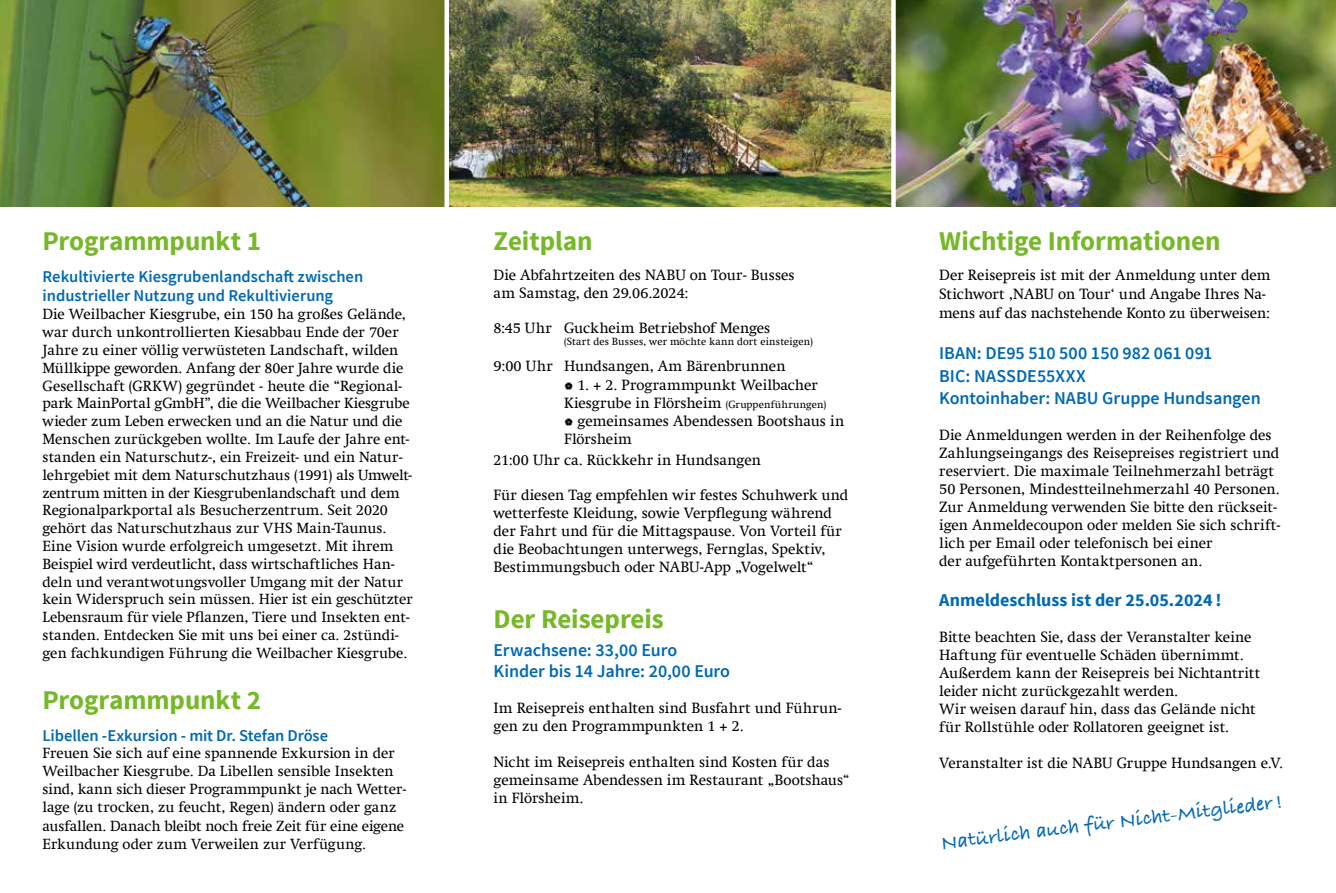
<style>
.page{position:relative;width:1336px;height:893px;background:#fff}
.page>*{position:absolute;margin:0;border:0;box-sizing:border-box;transform-origin:0 0}
.t1{font:700 27px "Source Sans Pro";letter-spacing:-.005em;color:#76b828}
.t2{font:700 21px "Bradley Hand ITCTT";color:#0069b4}
.t3{font:600 18px/22.5px "Source Sans Pro";letter-spacing:-.005em;color:#0069b4}
.t4{font:700 18px "Source Sans Pro";color:#0069b4}
.t5{font:600 16.5px/19.8px "Source Sans Pro";color:#0069b4}
.t6{font:15px/18px "Swift Com";color:#000}
.t7{font:14.85px/17.9px "Swift Com";color:#000}
.t8{font:10.5px "Swift Com";letter-spacing:.015em;color:#000}
.s1{font-size:10.5px}
</style>
<div class="page">
<img style="left:449px;top:0;width:442px;height:206px">
<img style="left:895px;top:0;width:440px;height:206px">
<img style="left:0;top:0;width:444px;height:206px">
<svg style="left:891px;top:0;width:1px;height:207px"></svg>
<h1 class="t1" style="left:43px;top:224px;width:220px">Programmpunkt 1</h1>
<p class="t5" style="left:43px;top:267px;width:322px">Rekultivierte Kiesgrubenlandschaft zwischen industrieller Nutzung und Rekultivierung</p>
<p class="t7" style="left:43px;top:305px;width:371px">Die Weilbacher Kiesgrube, ein 150 ha großes Gelände, war durch unkontrollierten Kiesabbau Ende der 70er Jahre zu einer völlig verwüsteten Landschaft, wilden Müllkippe geworden. Anfang der 80er Jahre wurde die Gesellschaft (GRKW) gegründet - heute die “Regional&shy;park MainPortal gGmbH”, die die Weilbacher Kiesgrube wieder zum Leben erwecken und an die Natur und die Menschen zurückgeben wollte. Im Laufe der Jahre ent&shy;standen ein Naturschutz-, ein Freizeit- und ein Natur&shy;lehrgebiet mit dem Naturschutzhaus (1991) als Umwelt&shy;zentrum mitten in der Kiesgrubenlandschaft und dem Regionalparkportal als Besucherzentrum. Seit 2020 gehört das Naturschutzhaus zur VHS Main-Taunus.<br>Eine Vision wurde erfolgreich umgesetzt. Mit ihrem Beispiel wird verdeutlicht, dass wirtschaftliches Han&shy;deln und verantwotungsvoller Umgang mit der Natur kein Widerspruch sein müssen. Hier ist ein geschützter Lebensraum für viele Pflanzen, Tiere und Insekten ent&shy;standen. Entdecken Sie mit uns bei einer ca. 2stündi&shy;gen fachkundigen Führung die Weilbacher Kiesgrube.</p>
<h1 class="t1" style="left:43px;top:683px;width:220px">Programmpunkt 2</h1>
<p class="t5" style="left:43px;top:726px;width:287px">Libellen -Exkursion - mit Dr. Stefan Dröse</p>
<p class="t7" style="left:43px;top:744px;width:365px">Freuen Sie sich auf eine spannende Exkursion in der Weilbacher Kiesgrube. Da Libellen sensible Insekten sind, kann sich dieser Programmpunkt je nach Wetter&shy;lage (zu trocken, zu feucht, Regen) ändern oder ganz ausfallen. Danach bleibt noch freie Zeit für eine eigene Erkundung oder zum Verweilen zur Verfügung.</p>
<h1 class="t1" style="left:493px;top:224px;width:100px">Zeitplan</h1>
<p class="t6" style="left:493px;top:266px;width:303px">Die Abfahrtzeiten des NABU on Tour- Busses am Samstag, den 29.06.2024:</p>
<p class="t6" style="left:493px;top:319px;width:278px">8:45 Uhr Guckheim Betriebshof Menges</p>
<p class="t8" style="left:564px;top:336px;width:250px">(Start des Busses, wer möchte kann dort einsteigen)</p>
<p class="t6" style="left:493px;top:357px;width:293px">9:00 Uhr Hundsangen, Am Bärenbrunnen</p>
<p class="t6" style="left:577px;top:376px;width:242px">1. + 2. Programmpunkt Weilbacher</p>
<p class="t6" style="left:564px;top:394px;width:263px">Kiesgrube in Flörsheim <span class="s1">(Gruppenführungen)</span></p>
<p class="t6" style="left:577px;top:412px;width:268px">gemeinsames Abendessen Bootshaus in</p>
<p class="t6" style="left:564px;top:430px;width:69px">Flörsheim</p>
<p class="t6" style="left:493px;top:451px;width:269px">21:00 Uhr ca. Rückkehr in Hundsangen</p>
<p class="t6" style="left:493px;top:486px;width:356px">Für diesen Tag empfehlen wir festes Schuhwerk und wetterfeste Kleidung, sowie Verpflegung während der Fahrt und für die Mittagspause. Von Vorteil für die Beobachtungen unterwegs, Fernglas, Spektiv, Bestimmungsbuch oder NABU-App „Vogelwelt“</p>
<h1 class="t1" style="left:493px;top:602px;width:172px">Der Reisepreis</h1>
<p class="t3" style="left:493px;top:639px;width:238px;line-height:21.6px">Erwachsene: 33,00 Euro<br>Kinder bis 14 Jahre: 20,00 Euro</p>
<p class="t6" style="left:493px;top:699px;width:349px">Im Reisepreis enthalten sind Busfahrt und Führun&shy;gen zu den Programmpunkten 1 + 2.</p>
<p class="t6" style="left:493px;top:753px;width:358px">Nicht im Reisepreis enthalten sind Kosten für das gemeinsame Abendessen im Restaurant „Bootshaus“ in Flörsheim.</p>
<h1 class="t1" style="left:939px;top:224px;width:283px">Wichtige Informationen</h1>
<p class="t6" style="left:939px;top:266px;width:333px;line-height:18.8px">Der Reisepreis ist mit der Anmeldung unter dem<br>Stichwort ‚NABU on Tour‘ und Angabe Ihres Na&shy;mens auf das nachstehende Konto zu überweisen:</p>
<p class="t3" style="left:939px;top:342px;width:323px">IBAN: DE95 510 500 150 982 061 091<br>BIC: NASSDE55XXX<br>Kontoinhaber: NABU Gruppe Hundsangen</p>
<p class="t6" style="left:939px;top:426px;width:343px">Die Anmeldungen werden in der Reihenfolge des Zahlungseingangs des Reisepreises registriert und reserviert. Die maximale Teilnehmerzahl beträgt 50 Personen, Mindestteilnehmerzahl 40 Personen.<br>Zur Anmeldung verwenden Sie bitte den rückseit&shy;igen Anmeldecoupon oder melden Sie sich schrift&shy;lich per Email oder telefonisch bei einer<br>der aufgeführten Kontaktpersonen an.</p>
<p class="t4" style="left:939px;top:588px;width:284px">Anmeldeschluss ist der 25.05.2024 !</p>
<p class="t6" style="left:939px;top:628px;width:322px">Bitte beachten Sie, dass der Veranstalter keine Haftung für eventuelle Schäden übernimmt.<br>Außerdem kann der Reisepreis bei Nichtantritt leider nicht zurückgezahlt werden.<br>Wir weisen darauf hin, dass das Gelände nicht für Rollstühle oder Rollatoren geeignet ist.</p>
<p class="t6" style="left:939px;top:754px;width:345px">Veranstalter ist die NABU Gruppe Hundsangen e.V.</p>
<h2 class="t2" style="left:939px;top:827px;width:345px;rotate:-7deg">Natürlich auch für Nicht-Mitglieder !</h2>
</div>
